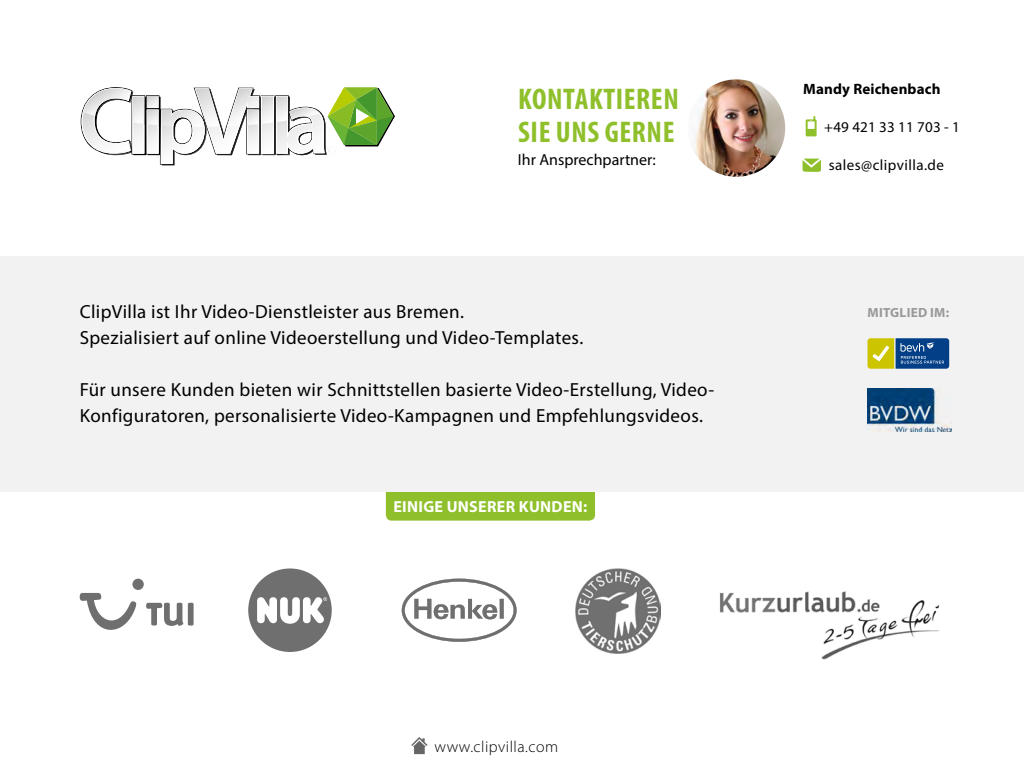
<style>
.page{position:relative;width:1024px;height:768px;background:#fff}
.page>*{position:absolute;margin:0;border:0;box-sizing:border-box;transform-origin:0 0}
.t1{font:700 condensed 30px/33px "Myriad Pro";letter-spacing:.02em;color:#8fc02c}
.t2{font:19px/26px "Myriad Pro";letter-spacing:.02em;color:#000}
.t3{font:700 16px "Myriad Pro";letter-spacing:.02em;color:#fff}
.t4{font:16px "Myriad Pro";color:#000}
.t5{font:300 16px "Myriad Pro";letter-spacing:.03em;color:#000}
.t6{font:15px "Myriad Pro";letter-spacing:.03em;color:#000}
.t7{font:700 15px "Myriad Pro";letter-spacing:.01em;color:#000}
.t8{font:15px "Myriad Pro";letter-spacing:.01em;color:#000}
.t9{font:700 13.3px "Myriad Pro";letter-spacing:.02em;color:#999}
</style>
<div class="page">
<div style="left:386px;top:471px;width:209px;height:50px;background:#8fc02c;border-radius:6px"></div>
<div style="left:0;top:256px;width:1024px;height:236px;background:#f2f2f2"></div>
<svg style="left:806px;top:116px;width:11px;height:20px"></svg>
<svg style="left:802px;top:159px;width:19px;height:13px"></svg>
<svg style="left:411px;top:737px;width:17px;height:17px"></svg>
<svg style="left:81px;top:87px;width:314px;height:78px"></svg>
<svg style="left:248px;top:568px;width:84px;height:84px"></svg>
<svg style="left:402px;top:579px;width:115px;height:63px"></svg>
<svg style="left:867px;top:338px;width:82px;height:31px;background:#5e7e6f"></svg>
<svg style="left:146px;top:603px;width:48px;height:23px"></svg>
<svg style="left:80px;top:593px;width:57px;height:37px"></svg>
<div style="left:132px;top:579px;width:12px;height:11px;background:#706f6f;border-radius:50%"></div>
<img style="left:720px;top:591px;width:220px;height:69px">
<img style="left:576px;top:569px;width:85px;height:84px">
<img style="left:867px;top:388px;width:84px;height:43px">
<img style="left:688px;top:79px;width:97px;height:98px;border-radius:49px">
<h1 class="t1" style="left:518px;top:82px;width:162px">KONTAKTIEREN<br>SIE UNS GERNE</h1>
<p class="t4" style="left:518px;top:149px;width:139px">Ihr Ansprechpartner:</p>
<p class="t2" style="left:80px;top:299px;width:505px">ClipVilla ist Ihr Video-Dienstleister aus Bremen.<br>Spezialisiert auf online Videoerstellung und Video-Templates.</p>
<p class="t2" style="left:80px;top:377px;width:636px">Für unsere Kunden bieten wir Schnittstellen basierte Video-Erstellung, Video-<br>Konfiguratoren, personalisierte Video-Kampagnen und Empfehlungsvideos.</p>
<p class="t3" style="left:393px;top:497px;width:195px">EINIGE UNSERER KUNDEN:</p>
<p class="t7" style="left:803px;top:79px;width:139px">Mandy Reichenbach</p>
<p class="t8" style="left:824px;top:118px;width:137px">+49 421 33 11 703 - 1</p>
<p class="t6" style="left:829px;top:156px;width:117px">sales@clipvilla.de</p>
<p class="t9" style="left:868px;top:304px;width:83px">MITGLIED IM:</p>
<p class="t5" style="left:435px;top:737px;width:125px">www.clipvilla.com</p>
</div>
